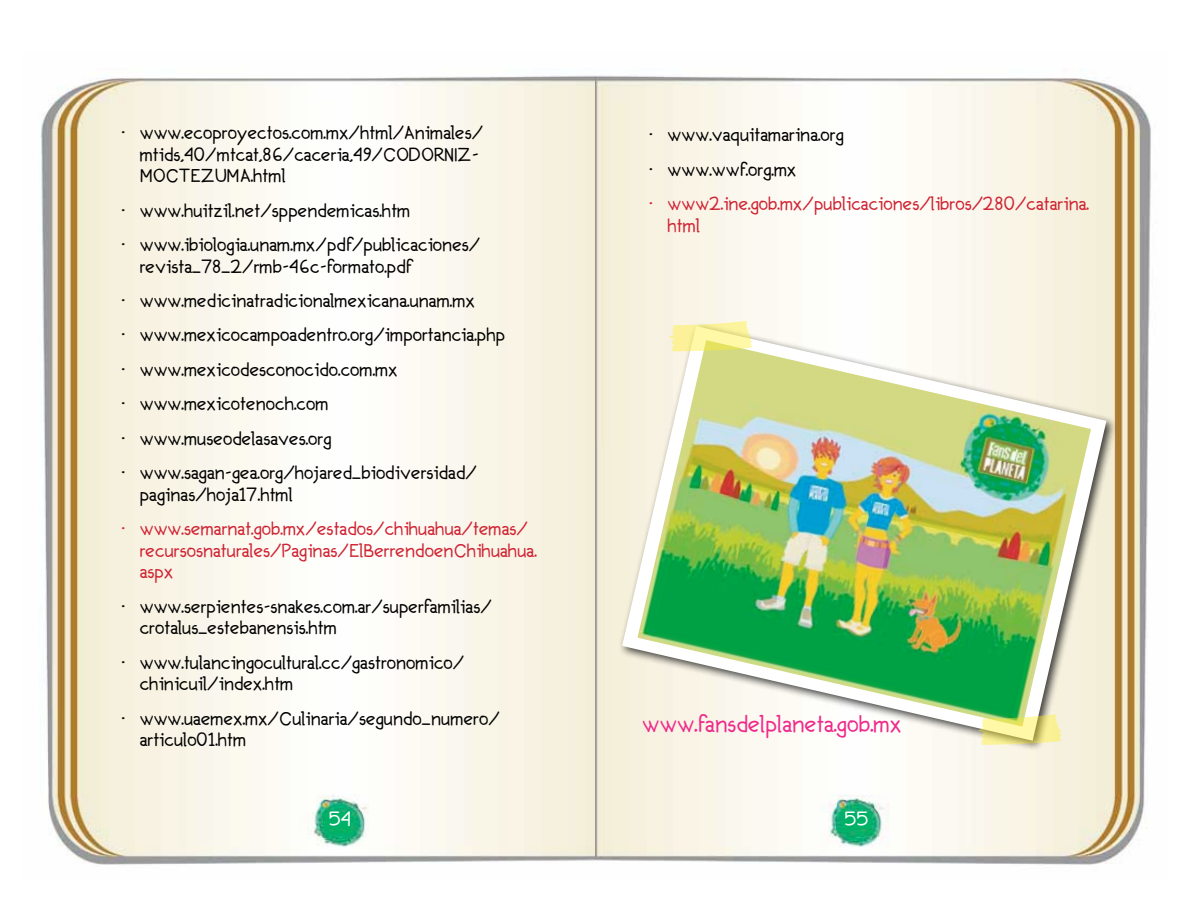
<style>
.page{position:relative;width:1191px;height:915px;background:#fff}
.page>*{position:absolute;margin:0;border:0;box-sizing:border-box;transform-origin:0 0}
.t1{font:22.5px "Secondo";color:#ef2a8b}
.t2{font:19.5px "Secondo";color:#fff}
.t3{font:18px/21.6px "Secondo";color:#000}
.t4{font:18px/21.6px "Secondo";color:#cf2333}
</style>
<div class="page">
<img style="left:40px;top:69px;width:1111px;height:796px">
<div style="left:618px;top:321px;width:499px;height:430px;background:#000;opacity:.75"></div>
<svg style="left:622px;top:326px;width:484px;height:414px;fill:#f6f1de"></svg>
<img style="left:637px;top:340px;width:454px;height:386px">
<svg style="left:666px;top:321px;width:90px;height:30px;background:#f7f1a9"></svg>
<svg style="left:975px;top:714px;width:90px;height:30px;background:#e2e197"></svg>
<p class="t3" style="left:140px;top:122px;width:345px;text-indent:-18px">• www.ecoproyectos.com.mx/html/Animales/ mtids,40/mtcat,86/caceria,49/CODORNIZ-<br>MOCTEZUMA.html</p>
<p class="t3" style="left:122px;top:200px;width:290px">• www.huitzil.net/sppendemicas.htm</p>
<p class="t3" style="left:140px;top:234px;width:342px;text-indent:-18px">• www.ibiologia.unam.mx/pdf/publicaciones/ revista_78_2/rmb-46c-formato.pdf</p>
<p class="t3" style="left:122px;top:290px;width:355px">• www.medicinatradicionalmexicana.unam.mx</p>
<p class="t3" style="left:122px;top:324px;width:385px">• www.mexicocampoadentro.org/importancia.php</p>
<p class="t3" style="left:122px;top:359px;width:277px">• www.mexicodesconocido.com.mx</p>
<p class="t3" style="left:122px;top:393px;width:208px">• www.mexicotenoch.com</p>
<p class="t3" style="left:122px;top:427px;width:211px">• www.museodelasaves.org</p>
<p class="t3" style="left:140px;top:462px;width:339px;text-indent:-18px">• www.sagan-gea.org/hojared_biodiversidad/ paginas/hoja17.html</p>
<p class="t4" style="left:140px;top:518px;width:398px;text-indent:-18px">• www.semarnat.gob.mx/estados/chihuahua/temas/ recursosnaturales/Paginas/ElBerrendoenChihuahua. aspx</p>
<p class="t3" style="left:140px;top:595px;width:353px;text-indent:-18px">• www.serpientes-snakes.com.ar/superfamilias/ crotalus_estebanensis.htm</p>
<p class="t3" style="left:140px;top:651px;width:326px;text-indent:-18px">• www.tulancingocultural.cc/gastronomico/ chinicuil/index.htm</p>
<p class="t3" style="left:140px;top:707px;width:361px;text-indent:-18px">• www.uaemex.mx/Culinaria/segundo_numero/ articulo01.htm</p>
<p class="t2" style="left:329px;top:806px;width:24px">54</p>
<p class="t3" style="left:649px;top:124px;width:196px">• www.vaquitamarina.org</p>
<p class="t3" style="left:649px;top:158px;width:148px">• www.wwf.org.mx</p>
<p class="t4" style="left:667px;top:193px;width:423px;text-indent:-18px">• www2.ine.gob.mx/publicaciones/libros/280/catarina. html</p>
<p class="t1" style="left:642px;top:708px;width:261px">www.fansdelplaneta.gob.mx</p>
<p class="t2" style="left:844px;top:806px;width:25px">55</p>
</div>
